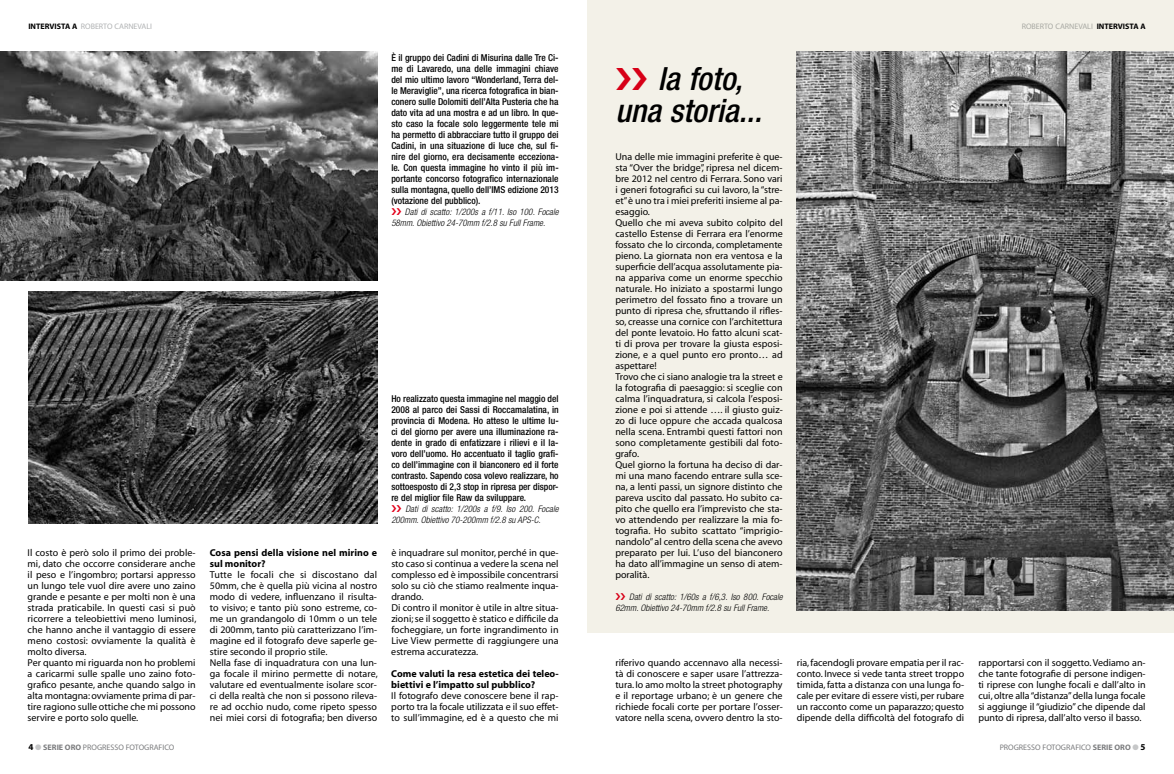
<style>
.page{position:relative;width:1174px;height:774px;background:#fff}
.page>*{position:absolute;margin:0;border:0;box-sizing:border-box;transform-origin:0 0}
.t1{font:italic 500 condensed 32px/32px "Helvetica Neue";color:#000}
.t2{font:10px/11px "Myriad";color:#000}
.t3{font:700 10px/11px "Myriad";color:#000}
.t4{font:500 condensed 9.5px/11px "Helvetica Neue";color:#000;text-align:justify}
.t5{font:italic 300 condensed 9px/11px "Helvetica Neue";color:#000}
.t6{font:8px "Myriad";color:#7b7c7e}
.t7{font:8px "Myriad";color:#b1b3b4}
.s1{font-weight:700;color:#000}
.s2{font-weight:700;font-size:9px;color:#000}
.s3{color:#c6c7c8}
.s4{font-weight:700}
</style>
<div class="page">
<div style="left:587px;top:0;width:587px;height:633px;background:#f3f1e8"></div>
<img style="left:0;top:51px;width:377px;height:230px">
<img style="left:28px;top:292px;width:349px;height:231px">
<img style="left:797px;top:51px;width:377px;height:560px">
<p class="t7" style="left:28px;top:22px;width:125px"><span class="s1">intervista a</span> Roberto Carnevali</p>
<p class="t7" style="left:1021px;top:22px;width:125px">Roberto Carnevali <span class="s1">intervista a</span></p>
<h1 class="t1" style="left:615px;top:63px;width:148px;text-indent:42px">la foto, una storia...</h1>
<p class="t2" style="left:615px;top:151px;width:169px">Una delle mie immagini preferite è que&shy;sta “Over the bridge”, ripresa nel dicem&shy;bre 2012 nel centro di Ferrara. Sono vari i generi fotografici su cui lavoro, la “stre&shy;et” è uno tra i miei preferiti insieme al pa&shy;esaggio.<br>Quello che mi aveva subito colpito del castello Estense di Ferrara era l’enorme fossato che lo circonda, completamente pieno. La giornata non era ventosa e la superficie dell’acqua assolutamente pia&shy;na appariva come un enorme specchio naturale. Ho iniziato a spostarmi lungo perimetro del fossato fino a trovare un punto di ripresa che, sfruttando il rifles&shy;so, creasse una cornice con l’architettura del ponte levatoio. Ho fatto alcuni scat&shy;ti di prova per trovare la giusta esposi&shy;zione, e a quel punto ero pronto… ad aspettare!<br>Trovo che ci siano analogie tra la street e la fotografia di paesaggio: si sceglie con calma l’inquadratura, si calcola l’esposi&shy;zione e poi si attende …. il giusto guiz&shy;zo di luce oppure che accada qualcosa nella scena. Entrambi questi fattori non sono completamente gestibili dal foto&shy;grafo.<br>Quel giorno la fortuna ha deciso di dar&shy;mi una mano facendo entrare sulla sce&shy;na, a lenti passi, un signore distinto che pareva uscito dal passato. Ho subito ca&shy;pito che quello era l’imprevisto che sta&shy;vo attendendo per realizzare la mia fo&shy;tografia. Ho subito scattato “imprigio&shy;nandolo” al centro della scena che avevo preparato per lui. L’uso del bianconero ha dato all’immagine un senso di atem&shy;poralità.</p>
<p class="t5" style="left:615px;top:591px;width:169px;text-indent:14px">Dati di scatto: 1/60s a f/6,3. Iso 800. Focale<br>62mm. Obiettivo 24-70mm f/2.8 su Full Frame.</p>
<p class="t4" style="left:391px;top:52px;width:169px">È il gruppo dei Cadini di Misurina dalle Tre Ci&shy;me di Lavaredo, una delle immagini chiave del mio ultimo lavoro “Wonderland, Terra del&shy;le Meraviglie”, una ricerca fotografica in bian&shy;conero sulle Dolomiti dell’Alta Pusteria che ha dato vita ad una mostra e ad un libro. In que&shy;sto caso la focale solo leggermente tele mi ha permetto di abbracciare tutto il gruppo dei Cadini, in una situazione di luce che, sul fi&shy;nire del giorno, era decisamente ecceziona&shy;le. Con questa immagine ho vinto il più im&shy;portante concorso fotografico internazionale sulla montagna, quello dell’IMS edizione 2013 (votazione del pubblico).</p>
<p class="t5" style="left:391px;top:206px;width:169px;text-indent:14px">Dati di scatto: 1/200s a f/11. Iso 100. Focale<br>58mm. Obiettivo 24-70mm f/2.8 su Full Frame.</p>
<p class="t4" style="left:391px;top:393px;width:169px">Ho realizzato questa immagine nel maggio del 2008 al parco dei Sassi di Roccamalatina, in provincia di Modena. Ho atteso le ultime lu&shy;ci del giorno per avere una illuminazione ra&shy;dente in grado di enfatizzare i rilievi e il la&shy;voro dell’uomo. Ho accentuato il taglio grafi&shy;co dell’immagine con il bianconero ed il forte contrasto. Sapendo cosa volevo realizzare, ho sottoesposto di 2,3 stop in ripresa per dispor&shy;re del miglior file Raw da sviluppare.</p>
<p class="t5" style="left:391px;top:503px;width:169px;text-indent:14px">Dati di scatto: 1/200s a f/9. Iso 200. Focale<br>200mm. Obiettivo 70-200mm f/2.8 su APS-C.</p>
<p class="t2" style="left:28px;top:547px;width:170px">I l costo è però solo il primo dei proble&shy;mi, dato che occorre considerare anche il peso e l’ingombro; portarsi appresso un lungo tele vuol dire avere uno zaino grande e pesante e per molti non è una strada praticabile. In questi casi si può ricorrere a teleobiettivi meno luminosi, che hanno anche il vantaggio di essere meno costosi: ovviamente la qualità è molto diversa.<br>Per quanto mi riguarda non ho problemi a caricarmi sulle spalle uno zaino foto&shy;grafico pesante, anche quando salgo in alta montagna: ovviamente prima di par&shy;tire ragiono sulle ottiche che mi possono servire e porto solo quelle.</p>
<p class="t3" style="left:210px;top:547px;width:169px">Cosa pensi della visione nel mirino e sul monitor?</p>
<p class="t2" style="left:391px;top:547px;width:169px">è inquadrare sul monitor, perché in que&shy;sto caso si continua a vedere la scena nel complesso ed è impossibile concentrarsi solo su ciò che stiamo realmente inqua&shy;drando.<br>Di contro il monitor è utile in altre situa&shy;zioni; se il soggetto è statico e difficile da focheggiare, un forte ingrandimento in Live View permette di raggiungere una estrema accuratezza.</p>
<p class="t3" style="left:391px;top:668px;width:169px">Come valuti la resa estetica dei teleo&shy;biettivi e l’impatto sul pubblico?</p>
<p class="t2" style="left:391px;top:690px;width:169px;text-align:justify">I l fotografo deve conoscere bene il rap&shy;porto tra la focale utilizzata e il suo effet&shy;to sull’immagine, ed è a questo che mi</p>
<p class="t2" style="left:210px;top:569px;width:169px">Tutte le focali che si discostano dal 50mm, che è quella più vicina al nostro modo di vedere, influenzano il risulta&shy;to visivo; e tanto più sono estreme, co&shy;me un grandangolo di 10mm o un tele di 200mm, tanto più caratterizzano l’im&shy;magine ed il fotografo deve saperle ge&shy;stire secondo il proprio stile.<br>Nella fase di inquadratura con una lun&shy;ga focale il mirino permette di notare, valutare ed eventualmente isolare scor&shy;ci della realtà che non si possono rileva&shy;re ad occhio nudo, come ripeto spesso nei miei corsi di fotografia; ben diverso</p>
<p class="t2" style="left:615px;top:657px;width:169px;text-align:justify">riferivo quando accennavo alla necessi&shy;tà di conoscere e saper usare l’attrezza&shy;tura. Io amo molto la street photography e il reportage urbano; è un genere che richiede focali corte per portare l’osser&shy;vatore nella scena, ovvero dentro la sto-</p>
<p class="t2" style="left:797px;top:657px;width:169px;text-align:justify">ria, facendogli provare empatia per il rac&shy;conto. Invece si vede tanta street troppo timida, fatta a distanza con una lunga fo&shy;cale per evitare di essere visti, per rubare un racconto come un paparazzo; questo dipende della difficoltà del fotografo di</p>
<p class="t2" style="left:978px;top:657px;width:169px;text-align:justify">rapportarsi con il soggetto. Vediamo an&shy;che tante fotografie di persone indigen&shy;ti riprese con lunghe focali e dall’alto in cui, oltre alla “distanza” della lunga focale si aggiunge il “giudizio” che dipende dal punto di ripresa, dall’alto verso il basso.</p>
<p class="t6" style="left:28px;top:743px;width:147px"><span class="s2">4</span> <span class="s3">●</span> <span class="s4">SERIE ORO</span> progresso fotografico</p>
<p class="t6" style="left:999px;top:743px;width:147px">progresso fotografico <span class="s4">SERIE ORO</span> <span class="s3">●</span> <span class="s2">5</span></p>
</div>
